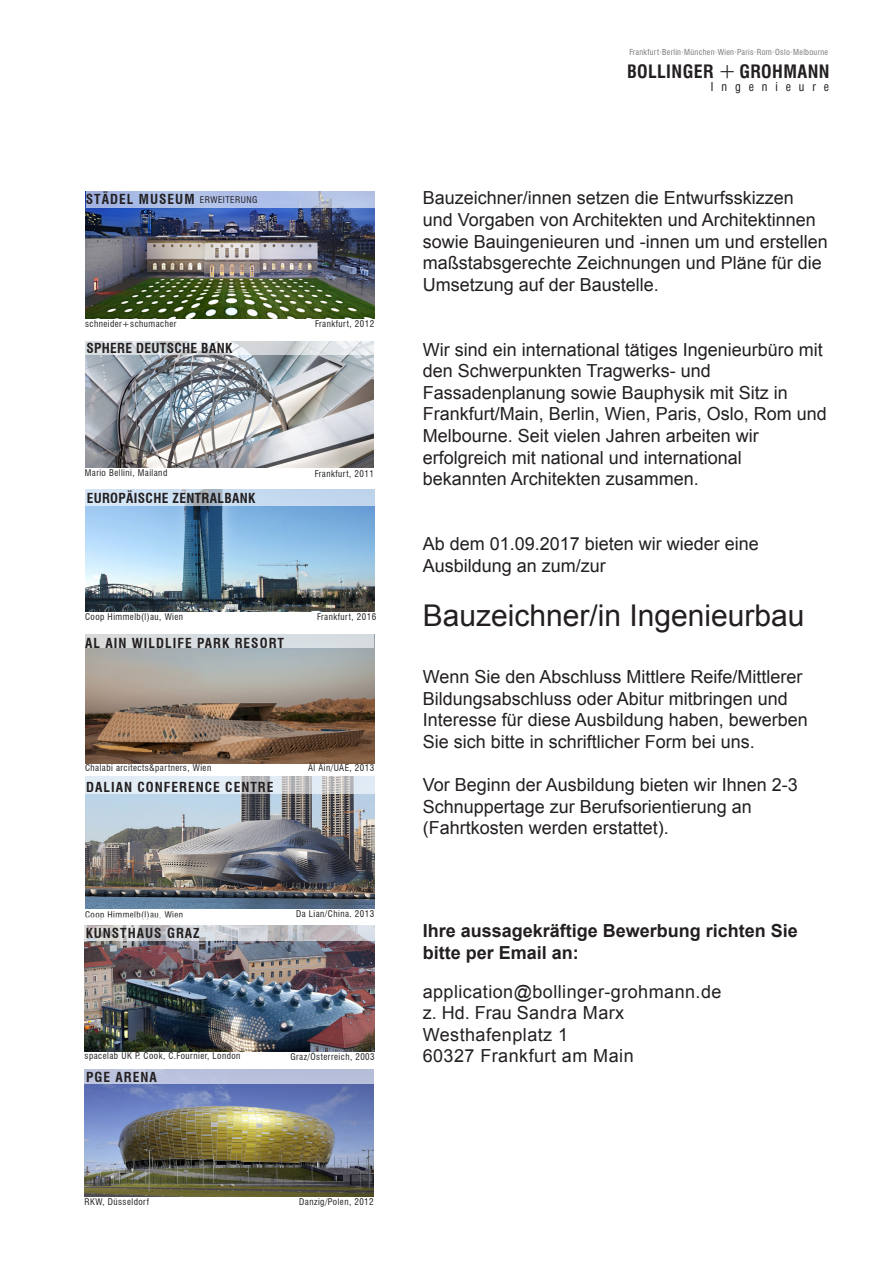
<style>
.page{position:relative;width:893px;height:1263px;background:#fff}
.page>*{position:absolute;margin:0;border:0;box-sizing:border-box;transform-origin:0 0}
.t1{font:30px "Arial";color:#231f20}
.t2{font:18px/21.6px "Arial";color:#231f20}
.t3{font:18px/21.6px "Arial";letter-spacing:.025em;color:#231f20}
.t4{font:700 18px/21.6px "Arial";color:#231f20}
.t5{font:700 condensed 18px "Swiss 721 BT";letter-spacing:.025em;color:#231f20}
.t6{font:700 condensed 13.5px "Swiss 721 BT";letter-spacing:.075em;color:#231f20}
.t7{font:700 condensed 13.5px "Swiss 721 BT";letter-spacing:.025em;color:#231f20}
.t8{font:condensed 12px "Swiss 721 BT";letter-spacing:.66em;color:#231f20}
.t9{font:condensed 9px "Swiss 721 BT";letter-spacing:.05em;color:#231f20}
.t10{font:condensed 8.1px "Swiss 721 BT";letter-spacing:.035em;color:#76787b}
.s1{font-weight:400;font-size:9px}
.s2{font-family:"Arial";font-stretch:normal}
.s3{font-family:"Roman D";font-weight:400;font-stretch:normal;font-size:21.6px}
</style>
<div class="page">
<img style="left:85px;top:648px;width:289px;height:115px">
<img style="left:86px;top:207px;width:289px;height:112px">
<div style="left:85px;top:634px;width:289px;height:14px;background:#d8dde1"></div>
<img style="left:85px;top:793px;width:289px;height:116px">
<svg style="left:85px;top:776px;width:290px;height:17px;background:#d7dee4"></svg>
<img style="left:85px;top:506px;width:289px;height:106px">
<img style="left:85px;top:1083px;width:289px;height:114px">
<svg style="left:84px;top:1069px;width:290px;height:14px;background:#bac1dc"></svg>
<img style="left:85px;top:940px;width:289px;height:112px">
<svg style="left:84px;top:925px;width:291px;height:15px;background:#cacace"></svg>
<svg style="left:85px;top:489px;width:290px;height:17px;background:#c4d8eb"></svg>
<img style="left:86px;top:355px;width:288px;height:113px">
<svg style="left:85px;top:341px;width:289px;height:14px"></svg>
<svg style="left:86px;top:191px;width:289px;height:16px;background:#aebee5"></svg>
<p class="t6" style="left:86px;top:191px;width:173px">STÄDEL MUSEUM <span class="s1">ERWEITERUNG</span></p>
<p class="t9" style="left:85px;top:319px;width:93px">schneider+schumacher</p>
<p class="t9" style="left:315px;top:319px;width:61px">Frankfurt, 2012</p>
<p class="t7" style="left:86px;top:339px;width:148px">SPHERE DEUTSCHE BANK</p>
<p class="t9" style="left:85px;top:468px;width:84px">Mario Bellini, Mailand</p>
<p class="t9" style="left:315px;top:468px;width:61px">Frankfurt, 2011</p>
<p class="t7" style="left:87px;top:490px;width:170px">EUROPÄISCHE ZENTRALBANK</p>
<p class="t9" style="left:85px;top:611px;width:100px">Coop Himmelb(l)au, Wien</p>
<p class="t6" style="left:85px;top:634px;width:200px">AL AIN WILDLIFE PARK RESORT</p>
<p class="t9" style="left:317px;top:611px;width:61px">Frankfurt, 2016</p>
<p class="t9" style="left:85px;top:762px;width:128px">Chalabi arcitects&amp;partners, Wien</p>
<p class="t9" style="left:308px;top:762px;width:67px">Al Ain/UAE, 2013</p>
<p class="t6" style="left:86px;top:779px;width:189px">DALIAN CONFERENCE CENTRE</p>
<p class="t9" style="left:85px;top:909px;width:100px">Coop Himmelb(l)au, Wien</p>
<p class="t9" style="left:296px;top:908px;width:80px">Da Lian/China, 2013</p>
<p class="t6" style="left:86px;top:925px;width:116px">KUNSTHAUS GRAZ</p>
<p class="t9" style="left:85px;top:1050px;width:157px">spacelab UK P. Cook, C.Fournier, London</p>
<p class="t9" style="left:290px;top:1051px;width:86px">Graz/Österreich, 2003</p>
<p class="t6" style="left:86px;top:1069px;width:72px">PGE ARENA</p>
<p class="t9" style="left:85px;top:1197px;width:66px">RKW, Düsseldorf</p>
<p class="t9" style="left:299px;top:1197px;width:76px">Danzig/Polen, 2012</p>
<p class="t10" style="left:629px;top:47px;width:200px">Frankfurt<span class="s2">·</span>Berlin<span class="s2">·</span>München<span class="s2">·</span>Wien<span class="s2">·</span>Paris<span class="s2">·</span>Rom<span class="s2">·</span>Oslo<span class="s2">·</span>Melbourne</p>
<p class="t5" style="left:627px;top:61px;width:204px">BOLLINGER <span class="s3">+</span>GROHMANN</p>
<p class="t8" style="left:711px;top:80px;width:120px">Ingenieure</p>
<p class="t2" style="left:423px;top:187px;width:407px">Bauzeichner/innen setzen die Entwurfsskizzen und Vorgaben von Architekten und Architektinnen sowie Bauingenieuren und -innen um und erstellen maßstabsgerechte Zeichnungen und Pläne für die Umsetzung auf der Baustelle.</p>
<p class="t2" style="left:423px;top:339px;width:406px">Wir sind ein international tätiges Ingenieurbüro mit den Schwerpunkten Tragwerks- und Fassadenplanung sowie Bauphysik mit Sitz in Frankfurt/Main, Berlin, Wien, Paris, Oslo, Rom und Melbourne. Seit vielen Jahren arbeiten wir erfolgreich mit national und international bekannten Architekten zusammen.</p>
<p class="t2" style="left:423px;top:533px;width:338px">Ab dem 01.09.2017 bieten wir wieder eine<br>Ausbildung an zum/zur</p>
<p class="t1" style="left:423px;top:595px;width:383px">Bauzeichner/in Ingenieurbau</p>
<p class="t2" style="left:423px;top:666px;width:387px">Wenn Sie den Abschluss Mittlere Reife/Mittlerer Bildungsabschluss oder Abitur mitbringen und Interesse für diese Ausbildung haben, bewerben Sie sich bitte in schriftlicher Form bei uns.</p>
<p class="t2" style="left:423px;top:774px;width:377px">Vor Beginn der Ausbildung bieten wir Ihnen 2-3<br>Schnuppertage zur Berufsorientierung an (Fahrtkosten werden erstattet).</p>
<p class="t4" style="left:423px;top:921px;width:377px">Ihre aussagekräftige Bewerbung richten Sie bitte per Email an:</p>
<p class="t3" style="left:423px;top:981px;width:300px">application@bollinger-grohmann.de z. Hd. Frau Sandra Marx<br>Westhafenplatz 1</p>
<p class="t3" style="left:423px;top:1045px;width:212px">60327 Frankfurt am Main</p>
</div>
